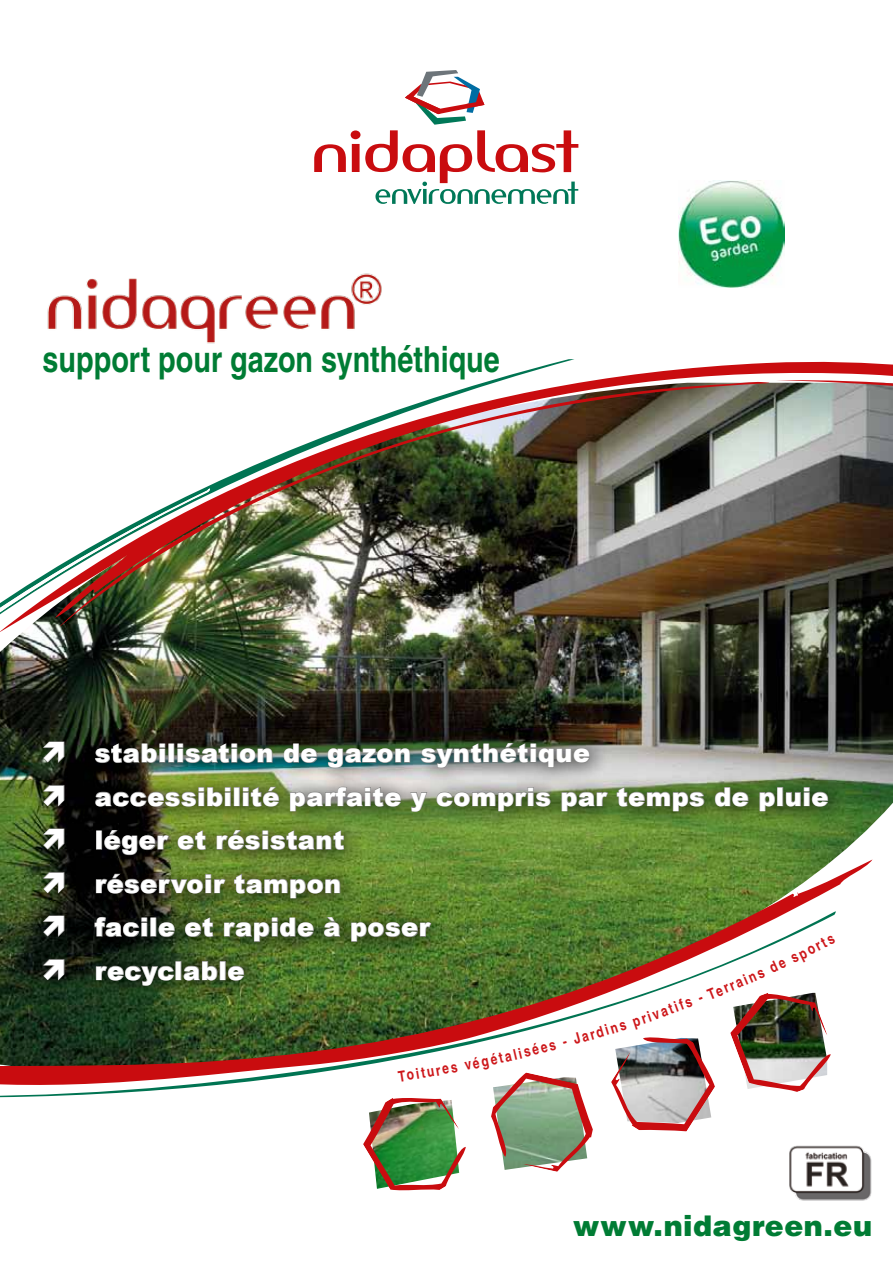
<style>
.page{position:relative;width:893px;height:1263px;background:#fff}
.page>*{position:absolute;margin:0;border:0;box-sizing:border-box;transform-origin:0 0}
.t1{font:700 36px "Helvetica LT Std";color:#007c34;scale:.8 1}
.t2{font:900 28.5px "Helvetica LT Std";letter-spacing:.02em;color:#007c34}
.t3{font:900 25.5px/43.5px "Arial";letter-spacing:.02em;color:#fff}
.t4{font:700 15px "Helvetica LT Std";color:#cd171a;scale:.8 1}
</style>
<div class="page">
<img style="left:0;top:633px;width:893px;height:227px">
<img style="left:47px;top:273px;width:335px;height:71px">
<img style="left:793px;top:1145px;width:79px;height:56px">
<svg style="left:0;top:981px;width:351px;height:117px"></svg>
<img style="left:211px;top:637px;width:363px;height:63px">
<svg style="left:486px;top:359px;width:407px;height:274px"></svg>
<svg style="left:776px;top:379px;width:117px;height:24px;background:#9c9894"></svg>
<img style="left:208px;top:382px;width:566px;height:255px">
<img style="left:0;top:486px;width:211px;height:255px">
<img style="left:28px;top:725px;width:820px;height:280px">
<svg style="left:95px;top:787px;width:136px;height:20px;background:#4a5131"></svg>
<div style="left:234px;top:787px;width:6px;height:19px;border:1px solid #858584"></div>
<svg style="left:243px;top:786px;width:37px;height:21px"></svg>
<svg style="left:290px;top:786px;width:112px;height:25px;background:#818975"></svg>
<svg style="left:410px;top:791px;width:18px;height:21px"></svg>
<svg style="left:436px;top:787px;width:115px;height:24px;background:#707f5d"></svg>
<svg style="left:561px;top:791px;width:47px;height:20px"></svg>
<svg style="left:616px;top:786px;width:89px;height:25px;background:#556f3a"></svg>
<svg style="left:714px;top:787px;width:35px;height:20px"></svg>
<svg style="left:759px;top:791px;width:16px;height:20px"></svg>
<div style="left:777px;top:787px;width:6px;height:19px;border:1px solid #858584"></div>
<svg style="left:786px;top:787px;width:43px;height:20px"></svg>
<div style="left:96px;top:831px;width:6px;height:19px;border:1px solid #858584"></div>
<svg style="left:104px;top:830px;width:65px;height:25px;background:#2b2d24"></svg>
<svg style="left:177px;top:830px;width:29px;height:20px"></svg>
<svg style="left:216px;top:830px;width:128px;height:20px;background:#60723c"></svg>
<svg style="left:96px;top:873px;width:130px;height:21px;background:#40472d"></svg>
<svg style="left:234px;top:873px;width:107px;height:25px;background:#556832"></svg>
<svg style="left:94px;top:917px;width:54px;height:20px"></svg>
<div style="left:150px;top:918px;width:6px;height:19px;border:1px solid #858584"></div>
<svg style="left:158px;top:922px;width:17px;height:15px"></svg>
<svg style="left:185px;top:917px;width:29px;height:20px"></svg>
<svg style="left:224px;top:917px;width:90px;height:25px;background:#4a5f31"></svg>
<svg style="left:324px;top:917px;width:17px;height:20px"></svg>
<svg style="left:96px;top:965px;width:78px;height:21px;background:#2d3e2c"></svg>
<div style="left:176px;top:961px;width:5px;height:19px;border:1px solid #858584"></div>
<svg style="left:183px;top:961px;width:35px;height:20px"></svg>
<div style="left:220px;top:961px;width:6px;height:19px;border:1px solid #858584"></div>
<svg style="left:228px;top:965px;width:17px;height:16px"></svg>
<svg style="left:314px;top:70px;width:264px;height:134px"></svg>
<img style="left:678px;top:181px;width:106px;height:106px">
<img style="left:42px;top:700px;width:851px;height:68px">
<svg style="left:42px;top:785px;width:23px;height:22px"></svg>
<svg style="left:0;top:828px;width:65px;height:153px;background:#304321"></svg>
<img style="left:351px;top:922px;width:485px;height:270px">
<h1 class="t1" style="left:43px;top:338px;width:573px">support pour gazon synthéthique</h1>
<p class="t3" style="left:95px;top:731px;width:735px">stabilisation de gazon synthétique<br>accessibilité parfaite y compris par temps de pluie léger et résistant<br>réservoir tampon<br>facile et rapide à poser<br>recyclable</p>
<p class="t4" style="left:419px;top:1064px;width:37px;rotate:-10deg">ture</p>
<p class="t4" style="left:497px;top:1049px;width:42px;rotate:-13deg">talis</p>
<p class="t2" style="left:573px;top:1207px;width:301px">www.nidagreen.eu</p>
</div>
